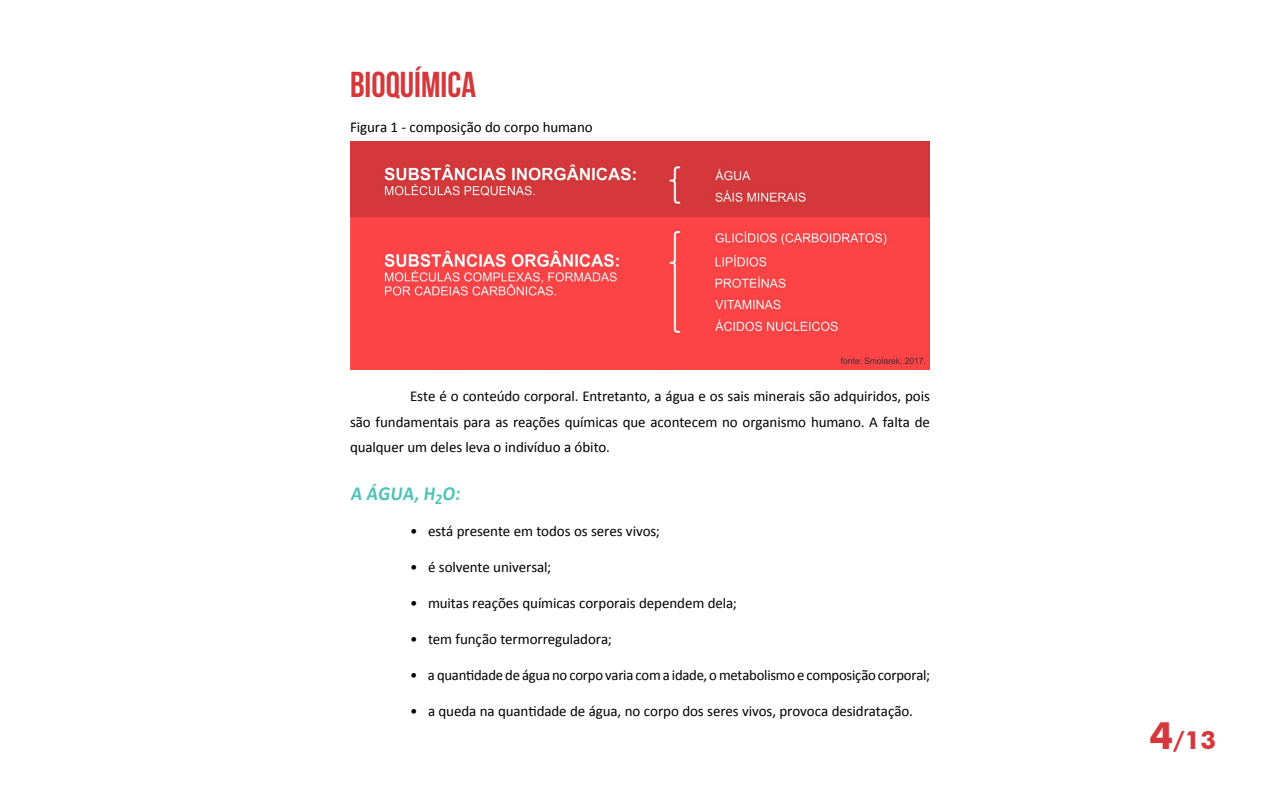
<style>
.page{position:relative;width:1280px;height:800px;background:#fff}
.page>*{position:absolute;margin:0;border:0;box-sizing:border-box;transform-origin:0 0}
.t1{font:36px "Bebas Neue";color:#d4383a}
.t2{font:700 25px "Futura BT";color:#d4383a}
.t3{font:700 20px "Calibri";color:#4fc3b8;scale:.93 1}
.t4{font:15px/25px "Calibri";letter-spacing:-.01em;color:#000;text-align:justify}
.s1{font-size:38px}
</style>
<div class="page">
<img style="left:350px;top:141px;width:580px;height:229px">
<h1 class="t1" style="left:350px;top:65px;width:127px">BIOQUÍMICA</h1>
<p class="t4" style="left:350px;top:115px;width:244px">Figura 1 - composição do corpo humano</p>
<p class="t4" style="left:350px;top:384px;width:581px;text-indent:60px">Este é o conteúdo corporal. Entretanto, a água e os sais minerais são adquiridos, pois são fundamentais para as reações químicas que acontecem no organismo humano. A falta de qualquer um deles leva o indivíduo a óbito.</p>
<h3 class="t3" style="left:350px;top:481px;width:123px">A água,H<sub>2</sub>O:</h3>
<p class="t4" style="left:410px;top:519px;width:251px">• está presente em todos os seres vivos;</p>
<p class="t4" style="left:410px;top:555px;width:143px">• é solvente universal;</p>
<p class="t4" style="left:410px;top:591px;width:328px">• muitas reações químicas corporais dependem dela;</p>
<p class="t4" style="left:410px;top:627px;width:203px">• tem função termorreguladora;</p>
<p class="t4" style="left:410px;top:663px;width:521px">• a quantidade de água no corpo varia com a idade, o metabolismo e composição corporal;</p>
<p class="t4" style="left:410px;top:699px;width:505px">• a queda na quantidade de água, no corpo dos seres vivos, provoca desidratação.</p>
<h2 class="t2" style="left:1150px;top:725px;width:68px"><span class="s1">4</span>/13</h2>
</div>
